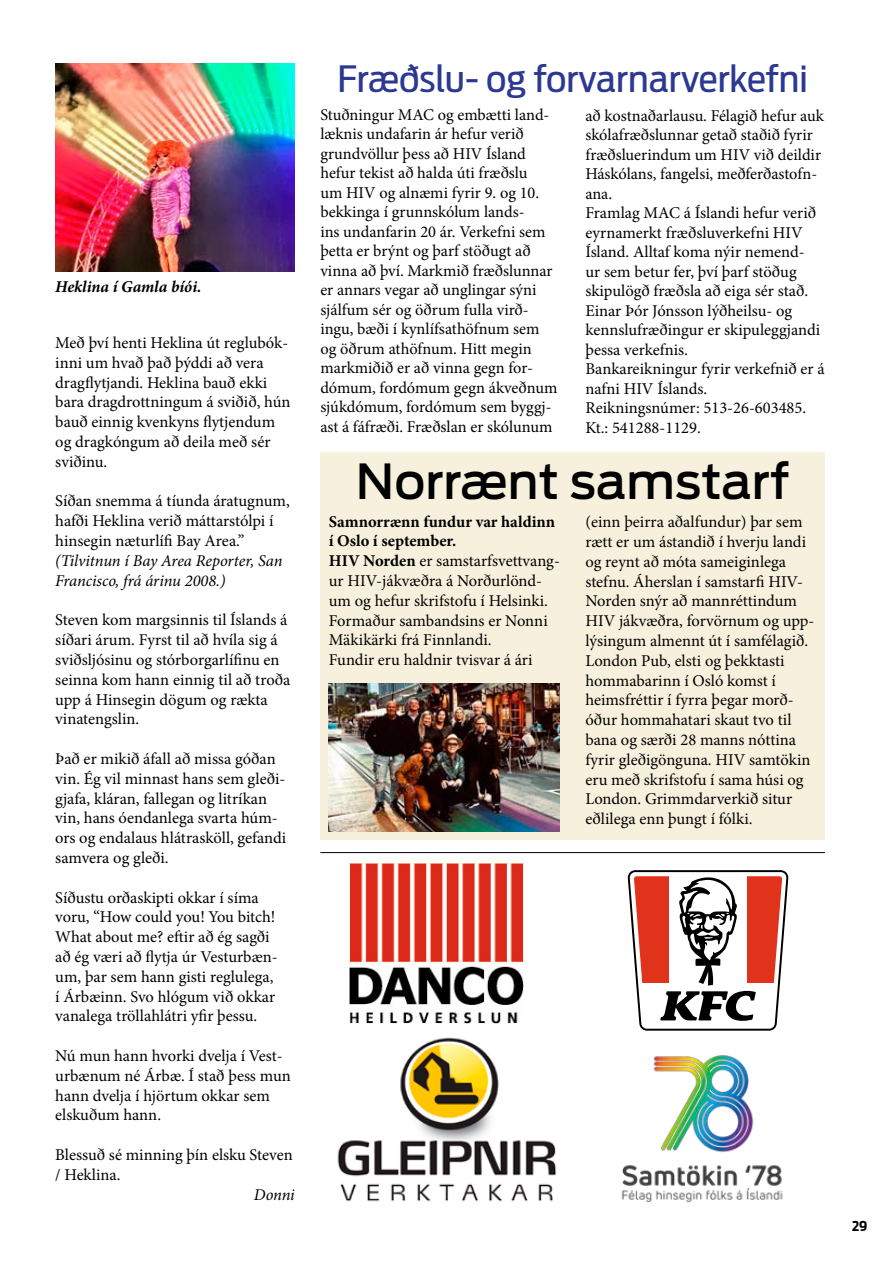
<style>
.page{position:relative;width:893px;height:1263px;background:#fff}
.page>*{position:absolute;margin:0;border:0;box-sizing:border-box;transform-origin:0 0}
.t1{font:500 48px "Antenna";color:#000}
.t2{font:36px "Antenna Cond";color:#2c3891;scale:1.1 1}
.t3{font:16.5px/19.8px "Minion Pro";color:#000}
.t4{font:italic 16.5px/19.8px "Minion Pro";letter-spacing:-.01em;color:#000}
.t5{font:italic 700 16.5px "Minion Pro";letter-spacing:-.005em;color:#000}
.t6{font:700 13.5px "Antenna Cond";color:#000}
.s1{font-weight:700}
</style>
<div class="page">
<div style="left:320px;top:453px;width:505px;height:387px;background:#f6f0dd"></div>
<img style="left:55px;top:64px;width:240px;height:207px">
<img style="left:329px;top:683px;width:231px;height:148px">
<img style="left:337px;top:1037px;width:220px;height:165px">
<img style="left:350px;top:864px;width:174px;height:160px">
<svg style="left:628px;top:870px;width:160px;height:161px"></svg>
<img style="left:621px;top:1055px;width:162px;height:147px">
<hr style="left:320px;top:852px;width:505px;height:1px;background:#000">
<p class="t5" style="left:55px;top:275px;width:148px">Heklina í Gamla bíói.</p>
<p class="t3" style="left:55px;top:333px;width:237px">Með því henti Heklina út reglubók&shy;inni um hvað það þýddi að vera dragflytjandi. Heklina bauð ekki bara dragdrottningum á sviðið, hún bauð einnig kvenkyns flytjendum og dragkóngum að deila með sér sviðinu.</p>
<p class="t3" style="left:55px;top:491px;width:236px">Síðan snemma á tíunda áratugnum, hafði Heklina verið máttarstólpi í hinsegin næturlífi Bay Area.”</p>
<p class="t4" style="left:55px;top:551px;width:229px">(Tilvitnun í Bay Area Reporter, San<br>Francisco, frá árinu 2008.)</p>
<p class="t3" style="left:55px;top:610px;width:237px">Steven kom margsinnis til Íslands á síðari árum. Fyrst til að hvíla sig á sviðsljósinu og stórborgarlífinu en seinna kom hann einnig til að troða upp á Hinsegin dögum og rækta vinatengslin.</p>
<p class="t3" style="left:55px;top:749px;width:232px">Það er mikið áfall að missa góðan vin. Ég vil minnast hans sem gleði&shy;gjafa, kláran, fallegan og litríkan vin, hans óendanlega svarta húm&shy;ors og endalaus hlátrasköll, gefandi samvera og gleði.</p>
<p class="t3" style="left:55px;top:887px;width:224px">Síðustu orðaskipti okkar í síma voru, “How could you! You bitch!<br>What about me? eftir að ég sagði að ég væri að flytja úr Vesturbæn&shy;um, þar sem hann gisti reglulega, í Árbæinn. Svo hlógum við okkar vanalega tröllahlátri yfir þessu.</p>
<p class="t3" style="left:55px;top:1046px;width:237px">Nú mun hann hvorki dvelja í Vest&shy;urbænum né Árbæ. Í stað þess mun hann dvelja í hjörtum okkar sem elskuðum hann.</p>
<p class="t3" style="left:55px;top:1145px;width:239px">Blessuð sé minning þín elsku Steven / Heklina.</p>
<p class="t4" style="left:254px;top:1184px;width:42px">Donni</p>
<h2 class="t2" style="left:337px;top:58px;width:429px">Fræðslu- og forvarnarverkefni</h2>
<p class="t3" style="left:585px;top:106px;width:241px">að kostnaðarlausu. Félagið hefur auk skólafræðslunnar getað staðið fyrir fræðsluerindum um HIV við deildir<br>Háskólans, fangelsi, meðferðastofn&shy;ana.<br>Framlag MAC á Íslandi hefur verið eyrnamerkt fræðsluverkefni HIV<br>Ísland. Alltaf koma nýir nemend-<br>ur sem betur fer, því þarf stöðug skipulögð fræðsla að eiga sér stað.<br>Einar Þór Jónsson lýðheilsu- og kennslufræðingur er skipuleggjandi þessa verkefnis.<br>Bankareikningur fyrir verkefnið er á nafni HIV Íslands.<br>Reikningsnúmer: 513-26-603485.<br>Kt.: 541288-1129.</p>
<p class="t3" style="left:320px;top:105px;width:239px">Stuðningur MAC og embætti land&shy;læknis undafarin ár hefur verið grundvöllur þess að HIV Ísland hefur tekist að halda úti fræðslu<br>um HIV og alnæmi fyrir 9. og 10. bekkinga í grunnskólum lands-<br>ins undanfarin 20 ár. Verkefni sem þetta er brýnt og þarf stöðugt að vinna að því. Markmið fræðslunnar er annars vegar að unglingar sýni sjálfum sér og öðrum fulla virð&shy;ingu, bæði í kynlífsathöfnum sem og öðrum athöfnum. Hitt megin markmiðið er að vinna gegn for&shy;dómum, fordómum gegn ákveðnum sjúkdómum, fordómum sem byggj&shy;ast á fáfræði. Fræðslan er skólunum</p>
<h1 class="t1" style="left:356px;top:453px;width:435px">Norrænt samstarf</h1>
<p class="t3" style="left:585px;top:512px;width:230px">(einn þeirra aðalfundur) þar sem rætt er um ástandið í hverju landi og reynt að móta sameiginlega stefnu. Áherslan í samstarfi HIV-<br>Norden snýr að mannréttindum<br>HIV jákvæðra, forvörnum og upp&shy;lýsingum almennt út í samfélagið.<br>London Pub, elsti og þekktasti hommabarinn í Osló komst í heimsfréttir í fyrra þegar morð&shy;óður hommahatari skaut tvo til bana og særði 28 manns nóttina fyrir gleðigönguna. HIV samtökin eru með skrifstofu í sama húsi og<br>London. Grimmdarverkið situr eðlilega enn þungt í fólki.</p>
<p class="t3" style="left:329px;top:511px;width:233px"><span class="s1">Samnorrænn fundur var haldinn í Oslo í september.<br>HIV Norden</span> er samstarfsvettvang&shy;ur HIV-jákvæðra á Norðurlönd&shy;um og hefur skrifstofu í Helsinki.<br>Formaður sambandsins er Nonni<br>Mäkikärki frá Finnlandi.<br>Fundir eru haldnir tvisvar á ári</p>
<p class="t6" style="left:852px;top:1218px;width:17px">29</p>
</div>
